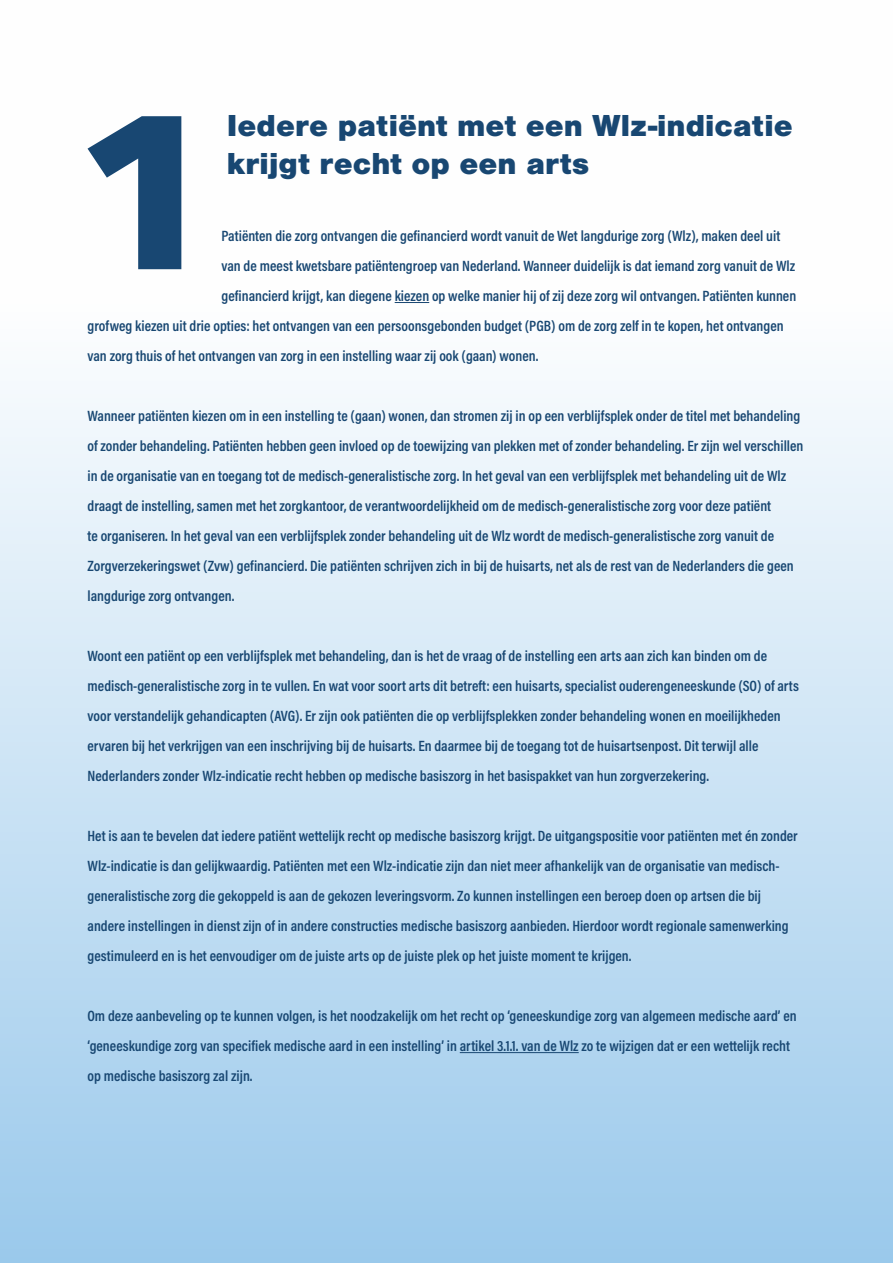
<style>
.page{position:relative;width:893px;height:1263px;background:#fff}
.page>*{position:absolute;margin:0;border:0;box-sizing:border-box;transform-origin:0 0}
.t1{font:800 225px "Fira Sans";color:#184772}
.t2{font:900 31.5px/37.8px "Nimbus San";color:#184772}
.t3{font:600 15px/30px "Acumin Pro Cond";color:#184772}
</style>
<div class="page">
<div style="left:0;top:0;width:893px;height:1263px;background:linear-gradient(to bottom,#fff,#a0ccec)"></div>
<hr style="left:395px;top:302px;width:34px;height:1px;background:#184772">
<hr style="left:460px;top:1052px;width:119px;height:1px;background:#184772">
<h1 class="t1" style="left:88px;top:33px;width:110px">1</h1>
<h2 class="t2" style="left:227px;top:107px;width:567px">Iedere patiënt met een Wlz-indicatie krijgt recht op een arts</h2>
<p class="t3" style="left:221px;top:220px;width:560px">Patiënten die zorg ontvangen die gefinancierd wordt vanuit de Wet langdurige zorg (Wlz), maken deel uit</p>
<p class="t3" style="left:221px;top:250px;width:575px">van de meest kwetsbare patiëntengroep van Nederland. Wanneer duidelijk is dat iemand zorg vanuit de Wlz</p>
<p class="t3" style="left:221px;top:280px;width:576px">gefinancierd krijgt, kan diegene kiezen op welke manier hij of zij deze zorg wil ontvangen. Patiënten kunnen</p>
<p class="t3" style="left:88px;top:310px;width:698px">grofweg kiezen uit drie opties: het ontvangen van een persoonsgebonden budget (PGB) om de zorg zelf in te kopen, het ontvangen</p>
<p class="t3" style="left:88px;top:340px;width:452px">van zorg thuis of het ontvangen van zorg in een instelling waar zij ook (gaan) wonen.</p>
<p class="t3" style="left:88px;top:400px;width:717px">Wanneer patiënten kiezen om in een instelling te (gaan) wonen, dan stromen zij in op een verblijfsplek onder de titel met behandeling of zonder behandeling. Patiënten hebben geen invloed op de toewijzing van plekken met of zonder behandeling. Er zijn wel verschillen in de organisatie van en toegang tot de medisch-generalistische zorg. In het geval van een verblijfsplek met behandeling uit de Wlz draagt de instelling, samen met het zorgkantoor, de verantwoordelijkheid om de medisch-generalistische zorg voor deze patiënt<br>te organiseren. In het geval van een verblijfsplek zonder behandeling uit de Wlz wordt de medisch-generalistische zorg vanuit de Zorgverzekeringswet (Zvw) gefinancierd. Die patiënten schrijven zich in bij de huisarts, net als de rest van de Nederlanders die geen langdurige zorg ontvangen.</p>
<p class="t3" style="left:88px;top:640px;width:713px">Woont een patiënt op een verblijfsplek met behandeling, dan is het de vraag of de instelling een arts aan zich kan binden om de medisch-generalistische zorg in te vullen. En wat voor soort arts dit betreft: een huisarts, specialist ouderengeneeskunde (SO) of arts voor verstandelijk gehandicapten (AVG). Er zijn ook patiënten die op verblijfsplekken zonder behandeling wonen en moeilijkheden ervaren bij het verkrijgen van een inschrijving bij de huisarts. En daarmee bij de toegang tot de huisartsenpost. Dit terwijl alle Nederlanders zonder Wlz-indicatie recht hebben op medische basiszorg in het basispakket van hun zorgverzekering.</p>
<p class="t3" style="left:88px;top:820px;width:712px">Het is aan te bevelen dat iedere patiënt wettelijk recht op medische basiszorg krijgt. De uitgangspositie voor patiënten met én zonder Wlz-indicatie is dan gelijkwaardig. Patiënten met een Wlz-indicatie zijn dan niet meer afhankelijk van de organisatie van medisch&shy;generalistische zorg die gekoppeld is aan de gekozen leveringsvorm. Zo kunnen instellingen een beroep doen op artsen die bij andere instellingen in dienst zijn of in andere constructies medische basiszorg aanbieden. Hierdoor wordt regionale samenwerking gestimuleerd en is het eenvoudiger om de juiste arts op de juiste plek op het juiste moment te krijgen.</p>
<p class="t3" style="left:88px;top:1000px;width:711px">Om deze aanbeveling op te kunnen volgen, is het noodzakelijk om het recht op ‘geneeskundige zorg van algemeen medische aard’ en ‘geneeskundige zorg van specifiek medische aard in een instelling’ in artikel 3.1.1. van de Wlz zo te wijzigen dat er een wettelijk recht op medische basiszorg zal zijn.</p>
</div>
